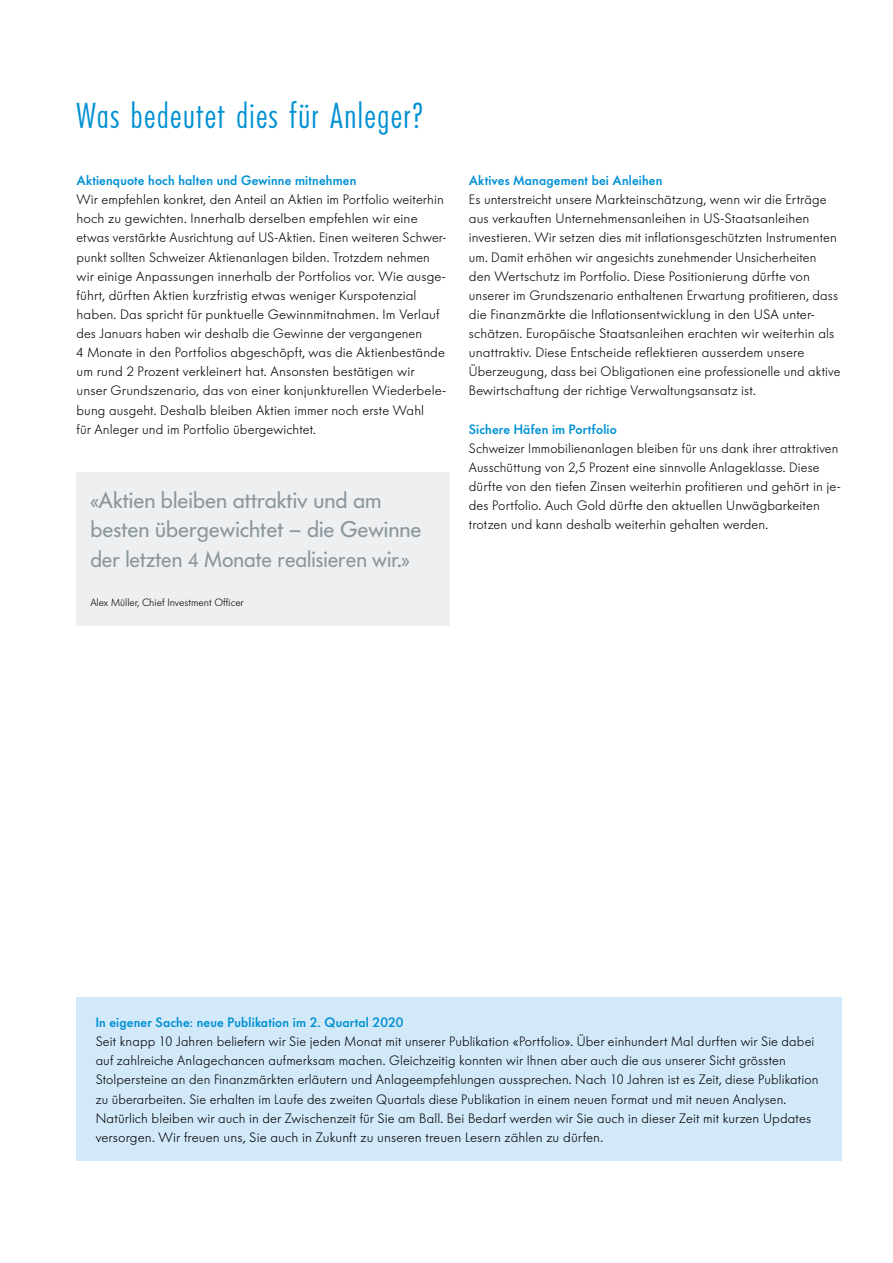
<style>
.page{position:relative;width:893px;height:1263px;background:#fff}
.page>*{position:absolute;margin:0;border:0;box-sizing:border-box;transform-origin:0 0}
.t1{font:300 36px "Futura Condensed BQ";letter-spacing:.035em;color:#0091d3}
.t2{font:22.5px/29.2px "Futura BQ";color:#8a959c}
.t3{font:300 13.5px/19.2px "Futura BQ";letter-spacing:.01em;color:#000}
.t4{font:500 13.5px "Futura BQ";letter-spacing:.015em;color:#0091d3}
.t5{font:300 10.5px "Futura BQ";color:#000}
.s1{font-size:20.25px}
</style>
<div class="page">
<div style="left:77px;top:472px;width:373px;height:153px;background:#edeff1"></div>
<div style="left:77px;top:997px;width:765px;height:164px;background:#d2e9f9"></div>
<h1 class="t1" style="left:77px;top:95px;width:348px">Was bedeutet dies für Anleger?</h1>
<p class="t4" style="left:77px;top:171px;width:281px">Aktienquote hoch halten und Gewinne mitnehmen</p>
<p class="t3" style="left:77px;top:190px;width:371px">Wir empfehlen konkret, den Anteil an Aktien im Portfolio weiterhin hoch zu gewichten. Innerhalb derselben empfehlen wir eine etwas verstärkte Ausrichtung auf US-Aktien. Einen weiteren Schwer&shy;punkt sollten Schweizer Aktienanlagen bilden. Trotzdem nehmen wir einige Anpassungen innerhalb der Portfolios vor. Wie ausge&shy;führt, dürften Aktien kurzfristig etwas weniger Kurspotenzial haben. Das spricht für punktuelle Gewinnmitnahmen. Im Verlauf des Januars haben wir deshalb die Gewinne der vergangenen<br>4 Monate in den Portfolios abgeschöpft, was die Aktienbestände um rund 2 Prozent verkleinert hat. Ansonsten bestätigen wir unser Grundszenario, das von einer konjunkturellen Wiederbele&shy;bung ausgeht. Deshalb bleiben Aktien immer noch erste Wahl<br>für Anleger und im Portfolio übergewichtet.</p>
<h2 class="t2" style="left:90px;top:485px;width:333px">«Aktien bleiben attraktiv und am besten übergewichtet – die Gewinne der letzten <span class="s1">4</span> Monate realisieren wir.»</h2>
<p class="t5" style="left:90px;top:595px;width:155px">Alex Müller, Chief Investment Officer</p>
<p class="t4" style="left:469px;top:171px;width:195px">Aktives Management bei Anleihen</p>
<p class="t3" style="left:469px;top:190px;width:373px">Es unterstreicht unsere Markteinschätzung, wenn wir die Erträge aus verkauften Unternehmensanleihen in US-Staatsanleihen investieren. Wir setzen dies mit inflationsgeschützten Instrumenten um. Damit erhöhen wir angesichts zunehmender Unsicherheiten den Wertschutz im Portfolio. Diese Positionierung dürfte von unserer im Grundszenario enthaltenen Erwartung profitieren, dass die Finanzmärkte die Inflationsentwicklung in den USA unter&shy;schätzen. Europäische Staatsanleihen erachten wir weiterhin als unattraktiv. Diese Entscheide reflektieren ausserdem unsere Überzeugung, dass bei Obligationen eine professionelle und aktive Bewirtschaftung der richtige Verwaltungsansatz ist.</p>
<p class="t4" style="left:469px;top:420px;width:149px">Sichere Häfen im Portfolio</p>
<p class="t3" style="left:469px;top:439px;width:373px">Schweizer Immobilienanlagen bleiben für uns dank ihrer attraktiven Ausschüttung von 2,5 Prozent eine sinnvolle Anlageklasse. Diese dürfte von den tiefen Zinsen weiterhin profitieren und gehört in je&shy;des Portfolio. Auch Gold dürfte den aktuellen Unwägbarkeiten trotzen und kann deshalb weiterhin gehalten werden.</p>
<p class="t4" style="left:96px;top:1013px;width:309px">In eigener Sache: neue Publikation im 2. Quartal 2020</p>
<p class="t3" style="left:96px;top:1032px;width:724px">Seit knapp 10 Jahren beliefern wir Sie jeden Monat mit unserer Publikation «Portfolio». Über einhundert Mal durften wir Sie dabei auf zahlreiche Anlagechancen aufmerksam machen. Gleichzeitig konnten wir Ihnen aber auch die aus unserer Sicht grössten Stolpersteine an den Finanzmärkten erläutern und Anlageempfehlungen aussprechen. Nach 10 Jahren ist es Zeit, diese Publikation zu überarbeiten. Sie erhalten im Laufe des zweiten Quartals diese Publikation in einem neuen Format und mit neuen Analysen.<br>Natürlich bleiben wir auch in der Zwischenzeit für Sie am Ball. Bei Bedarf werden wir Sie auch in dieser Zeit mit kurzen Updates versorgen. Wir freuen uns, Sie auch in Zukunft zu unseren treuen Lesern zählen zu dürfen.</p>
</div>
